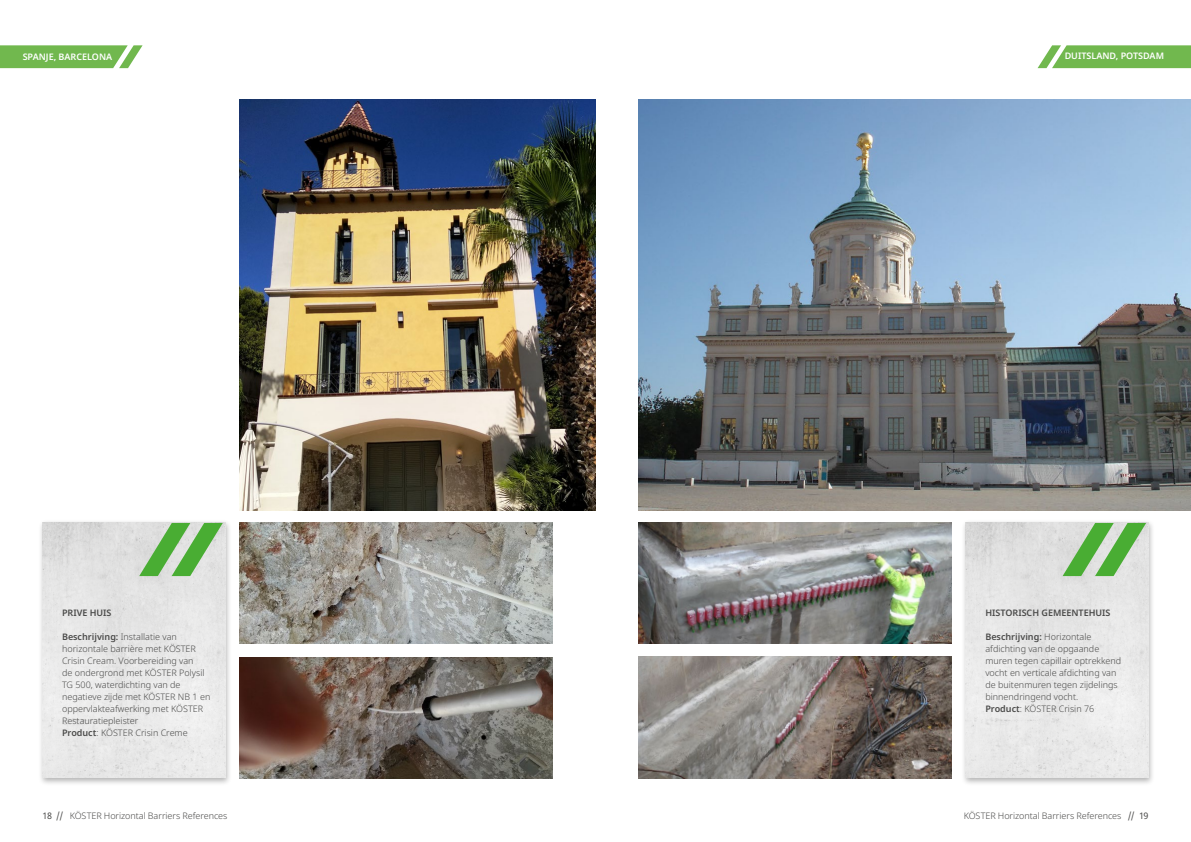
<style>
.page{position:relative;width:1191px;height:842px;background:#fff}
.page>*{position:absolute;margin:0;border:0;box-sizing:border-box;transform-origin:0 0}
.t1{font:300 9px/12px "Noto Sans";color:#4a4a49}
.t2{font:600 9px "Noto Sans";color:#fff}
.t3{font:600 9px "Noto Sans";color:#4a4a49}
.s1{font-weight:600}
.s2{font-weight:400}
</style>
<div class="page">
<svg style="left:1037px;top:45px;width:154px;height:23px;background:#7fbf5f"></svg>
<div style="left:961px;top:519px;width:194px;height:266px;background:#000;opacity:.3"></div>
<img style="left:966px;top:522px;width:182px;height:255px">
<svg style="left:1062px;top:523px;width:84px;height:53px;background:#9cc993"></svg>
<img style="left:638px;top:99px;width:553px;height:411px">
<img style="left:638px;top:522px;width:313px;height:122px">
<img style="left:638px;top:657px;width:313px;height:122px">
<img style="left:240px;top:99px;width:355px;height:411px">
<svg style="left:0;top:45px;width:143px;height:23px;background:#80bf61"></svg>
<div style="left:38px;top:519px;width:194px;height:266px;background:#000;opacity:.3"></div>
<img style="left:43px;top:522px;width:182px;height:255px">
<svg style="left:139px;top:523px;width:84px;height:53px;background:#9cc993"></svg>
<img style="left:239px;top:522px;width:314px;height:122px">
<img style="left:239px;top:657px;width:314px;height:122px">
<p class="t2" style="left:23px;top:50px;width:91px">SPANJE, BARCELONA</p>
<p class="t3" style="left:62px;top:607px;width:51px">PRIVE HUIS</p>
<p class="t1" style="left:62px;top:631px;width:150px"><span class="s1">Beschrijving:</span> Installatie van horizontale barrière met KÖSTER<br>Crisin Cream. Voorbereiding van<br>de ondergrond met KÖSTER Polysil<br>TG 500, waterdichting van de negatieve zijde met KÖSTER NB 1 en oppervlakteafwerking met KÖSTER<br>Restauratiepleister<br><span class="s1">Product</span>: KÖSTER Crisin Creme</p>
<p class="t2" style="left:1064px;top:49px;width:101px">DUITSLAND, POTSDAM</p>
<p class="t3" style="left:985px;top:607px;width:127px">HISTORISCH GEMEENTEHUIS</p>
<p class="t1" style="left:985px;top:631px;width:137px"><span class="s1">Beschrijving:</span> Horizontale afdichting van de opgaande muren tegen capillair optrekkend vocht en verticale afdichting van de buitenmuren tegen zijdelings binnendringend vocht.<br><span class="s1">Product</span>: KÖSTER Crisin 76</p>
<p class="t1" style="left:43px;top:810px;width:186px"><span class="s2">18 //</span> KÖSTER Horizontal Barriers References</p>
<p class="t1" style="left:963px;top:810px;width:186px">KÖSTER Horizontal Barriers References <span class="s2">// 19</span></p>
</div>
